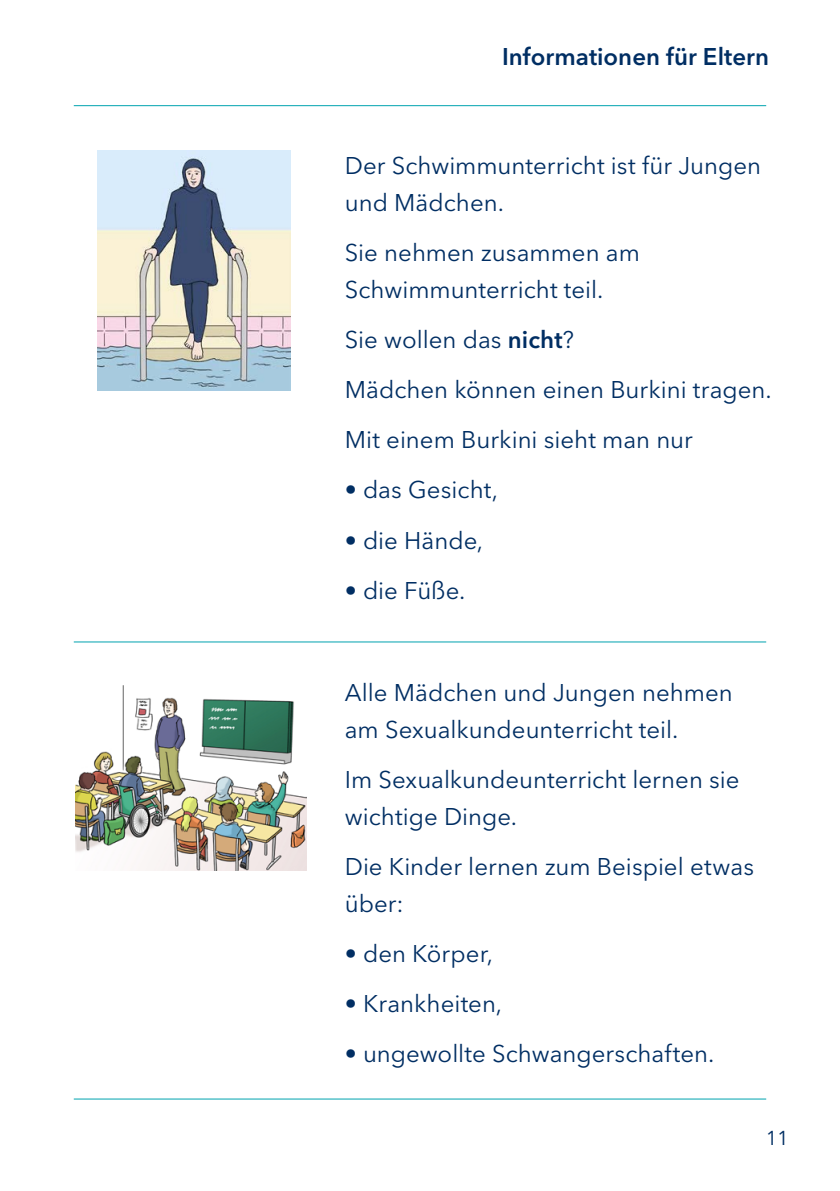
<style>
.page{position:relative;width:840px;height:1191px;background:#fff}
.page>*{position:absolute;margin:0;border:0;box-sizing:border-box;transform-origin:0 0}
.t1{font:24px/37px "Avenir Next LT Pro";color:#002e63}
.t2{font:600 24px "Avenir Next LT Pro";color:#002e63}
.t3{font:20px "Avenir Next LT Pro";color:#002e63}
.s1{font-weight:600}
</style>
<div class="page">
<hr style="left:74px;top:105px;width:691px;height:1px;background:#00a3af">
<hr style="left:74px;top:1098px;width:691px;height:1px;background:#00a3af">
<img style="left:97px;top:151px;width:193px;height:239px">
<hr style="left:74px;top:641px;width:691px;height:1px;background:#00a3af">
<img style="left:76px;top:686px;width:231px;height:184px">
<p class="t2" style="left:501px;top:42px;width:268px">Informationen für Eltern</p>
<p class="t1" style="left:344px;top:147px;width:417px">Der Schwimmunterricht ist für Jungen und Mädchen.</p>
<p class="t1" style="left:344px;top:234px;width:296px">Sie nehmen zusammen am<br>Schwimmunterricht teil.</p>
<p class="t1" style="left:344px;top:315px;width:428px;line-height:50px">Sie wollen das <span class="s1">nicht</span>?<br>Mädchen können einen Burkini tragen.<br>Mit einem Burkini sieht man nur</p>
<p class="t1" style="left:344px;top:471px;width:154px">• das Gesicht,</p>
<p class="t1" style="left:344px;top:521px;width:140px">• die Hände,</p>
<p class="t1" style="left:344px;top:572px;width:122px">• die Füße.</p>
<p class="t1" style="left:344px;top:674px;width:389px">Alle Mädchen und Jungen nehmen am Sexualkundeunterricht teil.</p>
<p class="t1" style="left:344px;top:761px;width:396px">Im Sexualkundeunterricht lernen sie wichtige Dinge.</p>
<p class="t1" style="left:344px;top:848px;width:410px">Die Kinder lernen zum Beispiel etwas über:</p>
<p class="t1" style="left:344px;top:935px;width:150px">• den Körper,</p>
<p class="t1" style="left:344px;top:985px;width:159px">• Krankheiten,</p>
<p class="t1" style="left:344px;top:1035px;width:371px">• ungewollte Schwangerschaften.</p>
<p class="t3" style="left:765px;top:1126px;width:25px">11</p>
</div>
